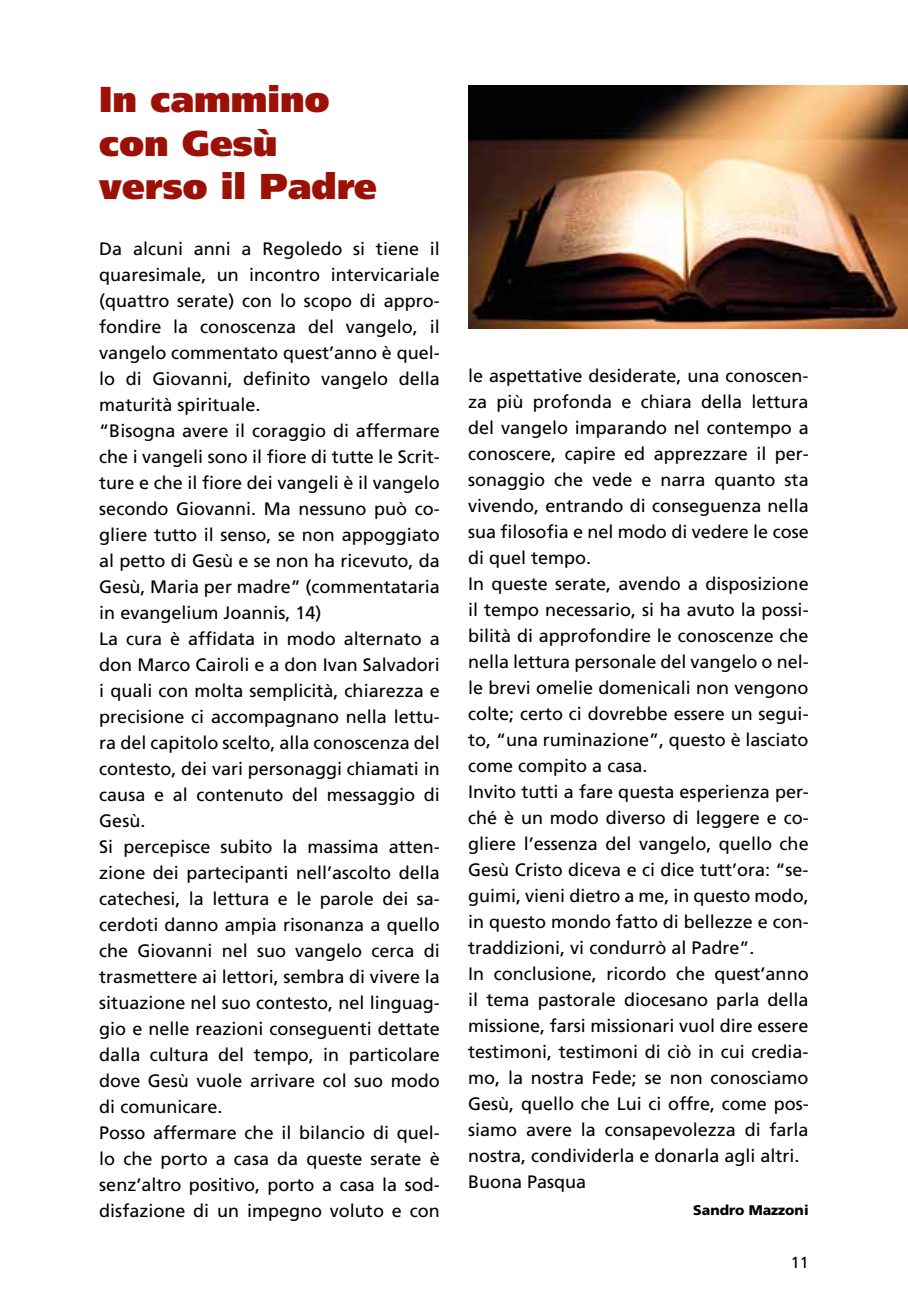
<style>
.page{position:relative;width:908px;height:1304px;background:#fff}
.page>*{position:absolute;margin:0;border:0;box-sizing:border-box;transform-origin:0 0}
.t1{font:900 36px/43.2px "Frutiger";color:#9c1006}
.t2{font:18px/26px "Frutiger";color:#000}
.t3{font:16px "Frutiger";color:#000}
.t4{font:900 14px "Frutiger";color:#000}
</style>
<div class="page">
<img style="left:468px;top:85px;width:439px;height:244px">
<h1 class="t1" style="left:99px;top:78px;width:279px">In cammino con Gesù verso il Padre</h1>
<p class="t2" style="left:99px;top:236px;width:342px">Da alcuni anni a Regoledo si tiene il quaresimale, un incontro intervicariale (quattro serate) con lo scopo di appro&shy;fondire la conoscenza del vangelo, il vangelo commentato quest’anno è quel&shy;lo di Giovanni, definito vangelo della maturità spirituale.<br>“B isogna avere il coraggio di affermare che i vangeli sono il fiore di tutte le Scrit&shy;ture e che il fiore dei vangeli è il vangelo secondo Giovanni. Ma nessuno può co&shy;gliere tutto il senso, se non appoggiato al petto di Gesù e se non ha ricevuto, da Gesù, Maria per madre” (commentataria in evangelium Joannis, 14)<br>La cura è affidata in modo alternato a don Marco Cairoli e a don Ivan Salvadori i quali con molta semplicità, chiarezza e precisione ci accompagnano nella lettu&shy;ra del capitolo scelto, alla conoscenza del contesto, dei vari personaggi chiamati in causa e al contenuto del messaggio di Gesù.<br>Si percepisce subito la massima atten&shy;zione dei partecipanti nell’ascolto della catechesi, la lettura e le parole dei sa&shy;cerdoti danno ampia risonanza a quello che Giovanni nel suo vangelo cerca di trasmettere ai lettori, sembra di vivere la situazione nel suo contesto, nel linguag&shy;gio e nelle reazioni conseguenti dettate dalla cultura del tempo, in particolare dove Gesù vuole arrivare col suo modo di comunicare.<br>Posso affermare che il bilancio di quel&shy;lo che porto a casa da queste serate è senz’altro positivo, porto a casa la sod&shy;disfazione di un impegno voluto e con</p>
<p class="t2" style="left:468px;top:363px;width:342px">le aspettative desiderate, una conoscen&shy;za più profonda e chiara della lettura del vangelo imparando nel contempo a conoscere, capire ed apprezzare il per&shy;sonaggio che vede e narra quanto sta vivendo, entrando di conseguenza nella sua filosofia e nel modo di vedere le cose di quel tempo.<br>I n queste serate, avendo a disposizione il tempo necessario, si ha avuto la possi&shy;bilità di approfondire le conoscenze che nella lettura personale del vangelo o nel&shy;le brevi omelie domenicali non vengono colte; certo ci dovrebbe essere un segui&shy;to, “una ruminazione”, questo è lasciato come compito a casa.<br>I nvito tutti a fare questa esperienza per&shy;ché è un modo diverso di leggere e co&shy;gliere l’essenza del vangelo, quello che Gesù Cristo diceva e ci dice tutt’ora: “se&shy;guimi, vieni dietro a me, in questo modo, in questo mondo fatto di bellezze e con&shy;traddizioni, vi condurrò al Padre”.<br>I n conclusione, ricordo che quest’anno il tema pastorale diocesano parla della missione, farsi missionari vuol dire essere testimoni, testimoni di ciò in cui credia&shy;mo, la nostra Fede; se non conosciamo Gesù, quello che Lui ci offre, come pos&shy;siamo avere la consapevolezza di farla nostra, condividerla e donarla agli altri.<br>B uona Pasqua</p>
<p class="t4" style="left:693px;top:1201px;width:117px">Sandro Mazzoni</p>
<p class="t3" style="left:790px;top:1253px;width:19px">11</p>
</div>
